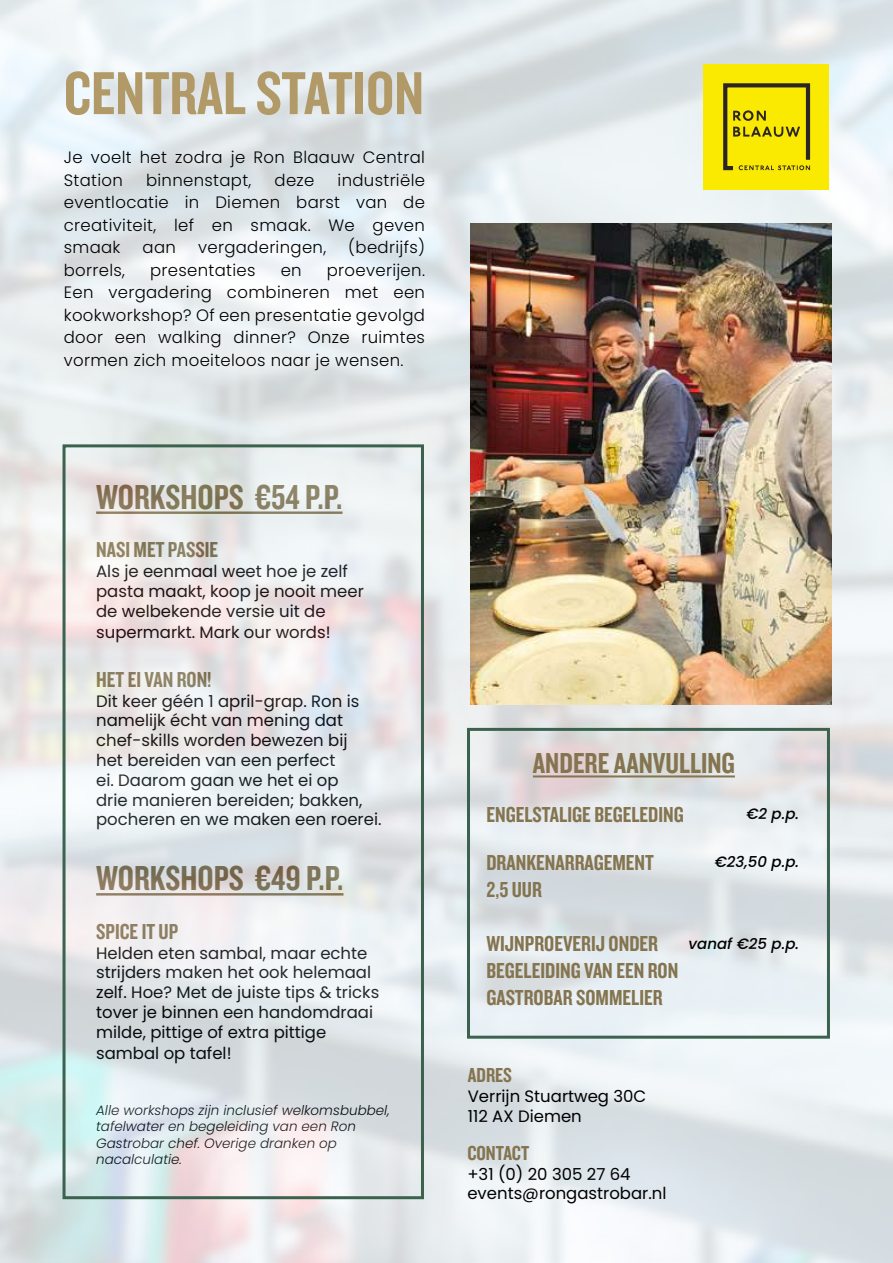
<style>
.page{position:relative;width:893px;height:1263px;background:#fff}
.page>*{position:absolute;margin:0;border:0;box-sizing:border-box;transform-origin:0 0}
.t1{font:62.85px "Knockout 49 Liteweight";color:#b19a68}
.t2{font:36px "Knockout 49 Liteweight";color:#84744f}
.t3{font:30px "Knockout 49 Liteweight";color:#84744f}
.t4{font:22.5px/27px "Knockout 49 Liteweight";color:#84744f}
.t5{font:21px "Knockout 49 Liteweight";color:#84744f}
.t6{font:16.5px/19.8px "Poppins";color:#000}
.t7{font:300 16.5px/22.5px "Poppins";letter-spacing:.02em;color:#000;text-align:justify}
.t8{font:italic 500 15px "Poppins";color:#000}
.t9{font:italic 300 13.5px/16.2px "Poppins";color:#000}
</style>
<div class="page">
<img style="left:0;top:0;width:893px;height:1263px">
<div style="left:704px;top:64px;width:125px;height:125px;background:#fae900"></div>
<svg style="left:723px;top:83px;width:88px;height:88px"></svg>
<div style="left:63px;top:444px;width:361px;height:755px;border:3px solid #3b624e"></div>
<div style="left:467px;top:728px;width:363px;height:311px;border:3px solid #3b624e"></div>
<hr style="left:533px;top:775px;width:202px;height:2px;background:#84744f">
<img style="left:470px;top:223px;width:361px;height:482px">
<h1 class="t1" style="left:64px;top:53px;width:362px">CENTRAL STATION</h1>
<p class="t7" style="left:64px;top:146px;width:363px">Je voelt het zodra je Ron Blaauw Central<br>Station</p>
<p class="t7" style="left:64px;top:169px;width:363px;text-indent:274px">industriële eventlocatie in Diemen barst van de creativiteit, lef en smaak. We geven smaak</p>
<p class="t7" style="left:146px;top:169px;width:107px">binnenstapt,</p>
<p class="t7" style="left:275px;top:169px;width:41px">deze</p>
<p class="t7" style="left:143px;top:236px;width:35px">aan</p>
<p class="t7" style="left:198px;top:236px;width:130px">vergaderingen,</p>
<p class="t7" style="left:348px;top:236px;width:78px">(bedrijfs)</p>
<p class="t7" style="left:64px;top:259px;width:363px;text-indent:263px">proeverijen.<br>Een vergadering combineren met een kookworkshop? Of een presentatie gevolgd door een walking dinner? Onze ruimtes vormen zich moeiteloos naar je wensen.</p>
<p class="t7" style="left:64px;top:259px;width:63px">borrels,</p>
<p class="t7" style="left:150px;top:259px;width:107px">presentaties</p>
<p class="t7" style="left:281px;top:259px;width:23px">en</p>
<h2 class="t2" style="left:96px;top:474px;width:248px">WORKSHOPS €54 P.P.</h2>
<h3 class="t4" style="left:96px;top:535px;width:123px">NASI MET PASSIE</h3>
<p class="t6" style="left:96px;top:561px;width:269px">Als je eenmaal weet hoe je zelf pasta maakt, koop je nooit meer de welbekende versie uit de</p>
<p class="t6" style="left:96px;top:622px;width:236px">supermarkt. Mark our words!</p>
<h3 class="t4" style="left:96px;top:665px;width:117px">HET EI VAN RON!</h3>
<p class="t6" style="left:96px;top:691px;width:287px">Dit keer géén 1 april-grap. Ron is namelijk écht van mening dat chef-skills worden bewezen bij<br>het bereiden van een perfect<br>ei. Daarom gaan we het ei op<br>drie manieren bereiden; bakken, pocheren en we maken een roerei.</p>
<h2 class="t2" style="left:96px;top:855px;width:249px">WORKSHOPS €49 P.P.</h2>
<h3 class="t4" style="left:96px;top:917px;width:84px">SPICE IT UP</h3>
<p class="t6" style="left:96px;top:943px;width:285px">Helden eten sambal, maar echte strijders maken het ook helemaal zelf. Hoe? Met de juiste tips &amp; tricks tover je binnen een handomdraai milde, pittige of extra pittige</p>
<p class="t6" style="left:96px;top:1044px;width:137px">sambal op tafel!</p>
<p class="t9" style="left:96px;top:1102px;width:295px">Alle workshops zijn inclusief welkomsbubbel, tafelwater en begeleiding van een Ron Gastrobar chef. Overige dranken op nacalculatie.</p>
<h3 class="t3" style="left:533px;top:744px;width:203px">ANDERE AANVULLING</h3>
<h3 class="t4" style="left:486px;top:789px;width:199px;line-height:48.6px">ENGELSTALIGE BEGELEDING<br>DRANKENARRAGEMENT</h3>
<h3 class="t4" style="left:486px;top:875px;width:57px">2,5 UUR</h3>
<h3 class="t4" style="left:486px;top:929px;width:193px">WIJNPROEVERIJ ONDER<br>BEGELEIDING VAN EEN RON<br>GASTROBAR SOMMELIER</h3>
<p class="t8" style="left:746px;top:805px;width:54px">€2 p.p.</p>
<p class="t8" style="left:715px;top:853px;width:86px">€23,50 p.p.</p>
<p class="t8" style="left:689px;top:935px;width:112px">vanaf €25 p.p.</p>
<p class="t5" style="left:468px;top:1062px;width:46px">ADRES</p>
<p class="t6" style="left:468px;top:1086px;width:180px">Verrijn Stuartweg 30C<br>112 AX Diemen</p>
<p class="t5" style="left:467px;top:1139px;width:63px">CONTACT</p>
<p class="t6" style="left:467px;top:1164px;width:201px">+31 (0) 20 305 27 64 events@rongastrobar.nl</p>
</div>
